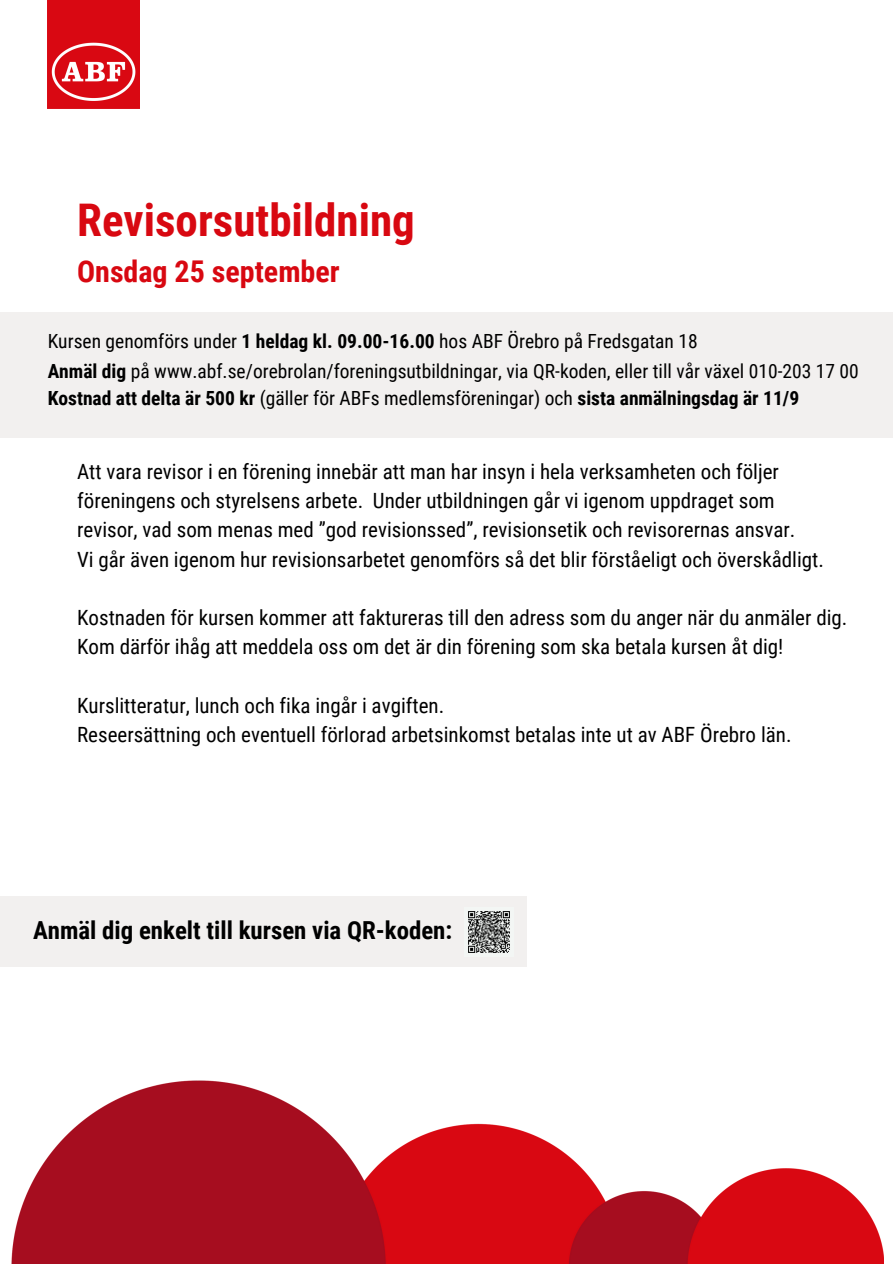
<style>
.page{position:relative;width:893px;height:1264px;background:#fff}
.page>*{position:absolute;margin:0;border:0;box-sizing:border-box;transform-origin:0 0}
.t1{font:700 45px "Roboto Condensed";color:#d80811}
.t2{font:700 30px "Roboto Condensed";color:#d80811}
.t3{font:700 24.9px "Roboto Condensed";color:#000}
.t4{font:21px "Roboto Condensed";color:#000}
.t5{font:19.5px/27px "Roboto Condensed";color:#000}
.s1{font-weight:700}
</style>
<div class="page">
<img style="left:48px;top:0;width:92px;height:108px">
<div style="left:0;top:312px;width:892px;height:126px;background:#f2f0ef"></div>
<img style="left:11px;top:1080px;width:872px;height:182px">
<div style="left:0;top:895px;width:527px;height:71px;background:#f2f0ef"></div>
<img style="left:468px;top:911px;width:42px;height:42px">
<p class="t1" style="left:77px;top:194px;width:339px">Revisorsutbildning</p>
<p class="t2" style="left:77px;top:254px;width:264px">Onsdag 25 september</p>
<p class="t5" style="left:48px;top:328px;width:651px">Kursen genomförs under <span class="s1">1 heldag kl. 09.00-16.00</span> hos ABF Örebro på Fredsgatan 18</p>
<p class="t5" style="left:48px;top:357px;width:812px"><span class="s1">Anmäl dig</span> på www.abf.se/orebrolan/foreningsutbildningar, via QR-koden, eller till vår växel 010-203 17 00<br><span class="s1">Kostnad att delta är 500 kr</span> (gäller för ABFs medlemsföreningar) och <span class="s1">sista anmälningsdag är 11/9</span></p>
<p class="t4" style="left:77px;top:459px;width:703px">Att vara revisor i en förening innebär att man har insyn i hela verksamheten och följer</p>
<p class="t4" style="left:77px;top:488px;width:699px">föreningens och styrelsens arbete. Under utbildningen går vi igenom uppdraget som</p>
<p class="t4" style="left:77px;top:518px;width:719px">revisor, vad som menas med ”god revisionssed”, revisionsetik och revisorernas ansvar.</p>
<p class="t4" style="left:77px;top:547px;width:748px">Vi går även igenom hur revisionsarbetet genomförs så det blir förståeligt och överskådligt.</p>
<p class="t4" style="left:77px;top:605px;width:771px">Kostnaden för kursen kommer att faktureras till den adress som du anger när du anmäler dig.</p>
<p class="t4" style="left:77px;top:635px;width:707px">Kom därför ihåg att meddela oss om det är din förening som ska betala kursen åt dig!</p>
<p class="t4" style="left:77px;top:693px;width:368px">Kurslitteratur, lunch och fika ingår i avgiften.</p>
<p class="t4" style="left:77px;top:722px;width:715px">Reseersättning och eventuell förlorad arbetsinkomst betalas inte ut av ABF Örebro län.</p>
<p class="t3" style="left:33px;top:915px;width:421px">Anmäl dig enkelt till kursen via QR-koden:</p>
</div>
